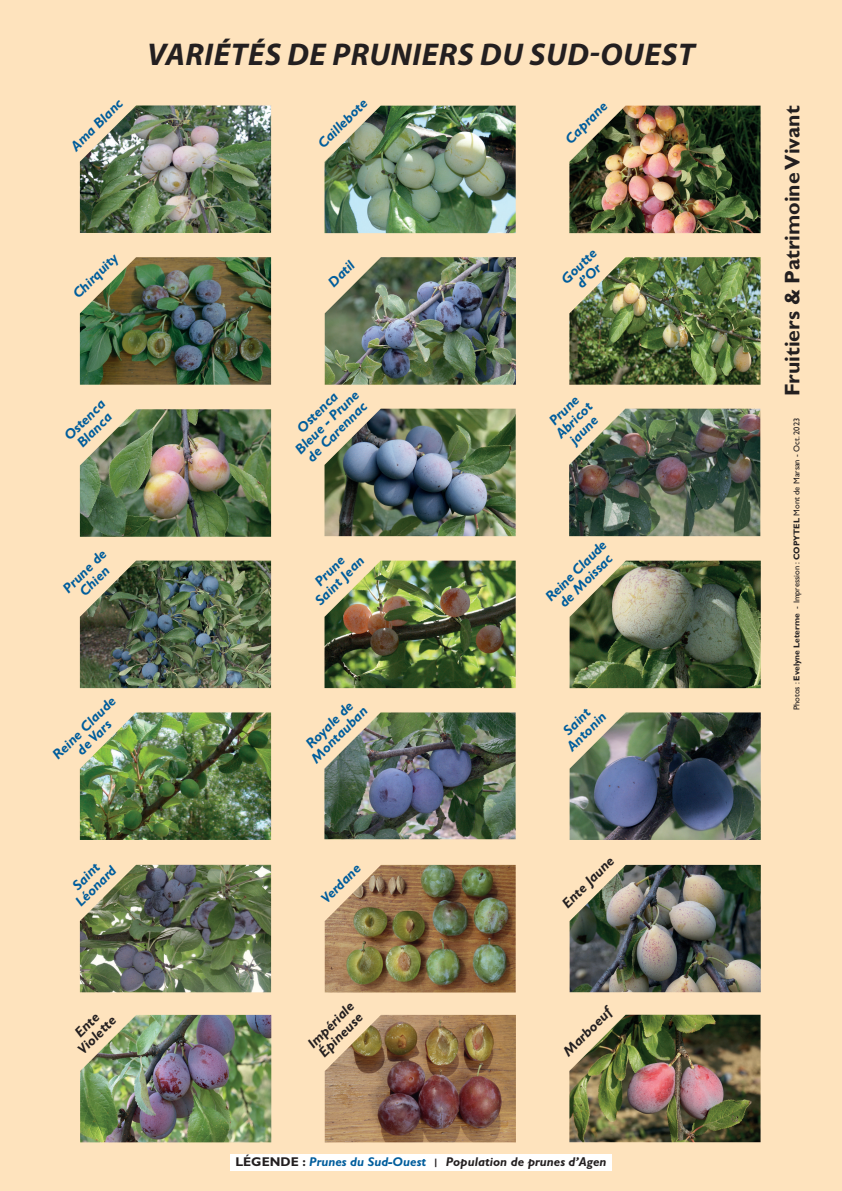
<style>
.page{position:relative;width:842px;height:1191px;background:#fee3bd}
.page>*{position:absolute;margin:0;border:0;box-sizing:border-box;transform-origin:0 0}
.t1{font:italic 700 31.5px "Myriad Pro";letter-spacing:.02em;color:#231f20}
.t2{font:700 21.2px "Gill Sans Std";color:#231f20}
.t3{font:italic 700 14.2px/13.9px "Gill Sans Std";color:#005d9c;text-align:center}
.t4{font:italic 700 14.2px/13.9px "Gill Sans Std";color:#231f20}
.t5{font:italic 700 12.7px "Gill Sans Std";color:#231f20}
.t6{font:8.5px "Gill Sans Std";color:#231f20}
.s1{font-style:normal}
.s2{color:#005d9c}
.s3{font-weight:800;font-style:normal;font-size:8.5px}
.s4{font-weight:700}
</style>
<div class="page">
<img style="left:570px;top:865px;width:191px;height:127px">
<img style="left:325px;top:865px;width:191px;height:127px">
<img style="left:80px;top:105px;width:191px;height:128px">
<img style="left:324px;top:106px;width:192px;height:127px">
<img style="left:569px;top:106px;width:191px;height:127px">
<img style="left:325px;top:1015px;width:191px;height:127px">
<img style="left:80px;top:409px;width:191px;height:128px">
<img style="left:324px;top:712px;width:192px;height:127px">
<img style="left:80px;top:560px;width:191px;height:128px">
<img style="left:80px;top:257px;width:191px;height:128px">
<img style="left:324px;top:560px;width:192px;height:128px">
<img style="left:80px;top:865px;width:191px;height:127px">
<img style="left:569px;top:1014px;width:191px;height:128px">
<img style="left:569px;top:409px;width:191px;height:127px">
<img style="left:324px;top:409px;width:192px;height:127px">
<img style="left:569px;top:257px;width:191px;height:128px">
<img style="left:325px;top:257px;width:191px;height:128px">
<img style="left:570px;top:560px;width:191px;height:128px">
<img style="left:80px;top:712px;width:191px;height:128px">
<img style="left:570px;top:712px;width:191px;height:128px">
<img style="left:80px;top:1015px;width:191px;height:127px">
<div style="left:230px;top:1153px;width:382px;height:17px;background:#fff"></div>
<h1 class="t1" style="left:147px;top:37px;width:549px">VARIÉTÉS DE PRUNIERS DU SUD-OUEST</h1>
<p class="t3" style="left:68px;top:143px;width:69px;rotate:-45deg">Ama Blanc</p>
<p class="t3" style="left:315px;top:141px;width:65px;rotate:-45deg">Caillebote</p>
<p class="t3" style="left:562px;top:136px;width:55px;rotate:-45deg">Caprane</p>
<p class="t3" style="left:70px;top:291px;width:59px;rotate:-45deg">Chirquity</p>
<p class="t3" style="left:61px;top:433px;width:53px;rotate:-45deg">Ostenca<br>Blanca</p>
<p class="t3" style="left:60px;top:585px;width:57px;rotate:-45deg">Prune de<br>Chien</p>
<p class="t3" style="left:558px;top:276px;width:45px;rotate:-45deg">Goutte</p>
<p class="t3" style="left:326px;top:280px;width:32px;rotate:-45deg">Datil</p>
<p class="t3" style="left:574px;top:281px;width:30px;rotate:-45deg">d’Or</p>
<p class="t3" style="left:283px;top:437px;width:85px;rotate:-45deg">Ostenca<br>Bleue - Prune de Carennac</p>
<p class="t3" style="left:303px;top:588px;width:64px;rotate:-45deg">Prune<br>Saint Jean</p>
<p class="t3" style="left:543px;top:421px;width:47px;rotate:-45deg">Prune<br>Abricot jaune</p>
<p class="t3" style="left:543px;top:594px;width:81px;rotate:-45deg">Reine Claude de Moissac</p>
<p class="t3" style="left:50px;top:752px;width:84px;rotate:-45deg">Reine Claude de Vars</p>
<p class="t3" style="left:555px;top:734px;width:51px;rotate:-45deg">Saint<br>Antonin</p>
<p class="t3" style="left:299px;top:745px;width:75px;rotate:-45deg">Royale de<br>Montauban</p>
<p class="t3" style="left:63px;top:889px;width:52px;rotate:-45deg">Saint<br>Léonard</p>
<p class="t4" style="left:65px;top:1036px;width:49px;text-align:center;rotate:-45deg">Ente<br>Violette</p>
<p class="t3" style="left:319px;top:896px;width:51px;rotate:-45deg">Verdane</p>
<p class="t4" style="left:305px;top:1040px;width:60px;rotate:-45deg">Impériale<br>Épineuse</p>
<p class="t4" style="left:559px;top:901px;width:69px;rotate:-45deg">Ente Jaune</p>
<p class="t4" style="left:561px;top:1048px;width:63px;rotate:-45deg">Marboeuf</p>
<p class="t5" style="left:235px;top:1154px;width:373px"><span class="s1">LÉGENDE :</span> <span class="s2">Prunes du Sud-Ouest</span> <span class="s3">|</span> Population de prunes d’Agen</p>
<h2 class="t2" style="left:780px;top:396px;width:292px;rotate:-90deg">Fruitiers &amp; Patrimoine Vivant</h2>
<p class="t6" style="left:792px;top:710px;width:294px;rotate:-90deg">Photos : <span class="s4">Evelyne Leterme</span> - Impression : <span class="s4">COPYTEL</span> Mont de Marsan - Oct. 2023</p>
</div>
